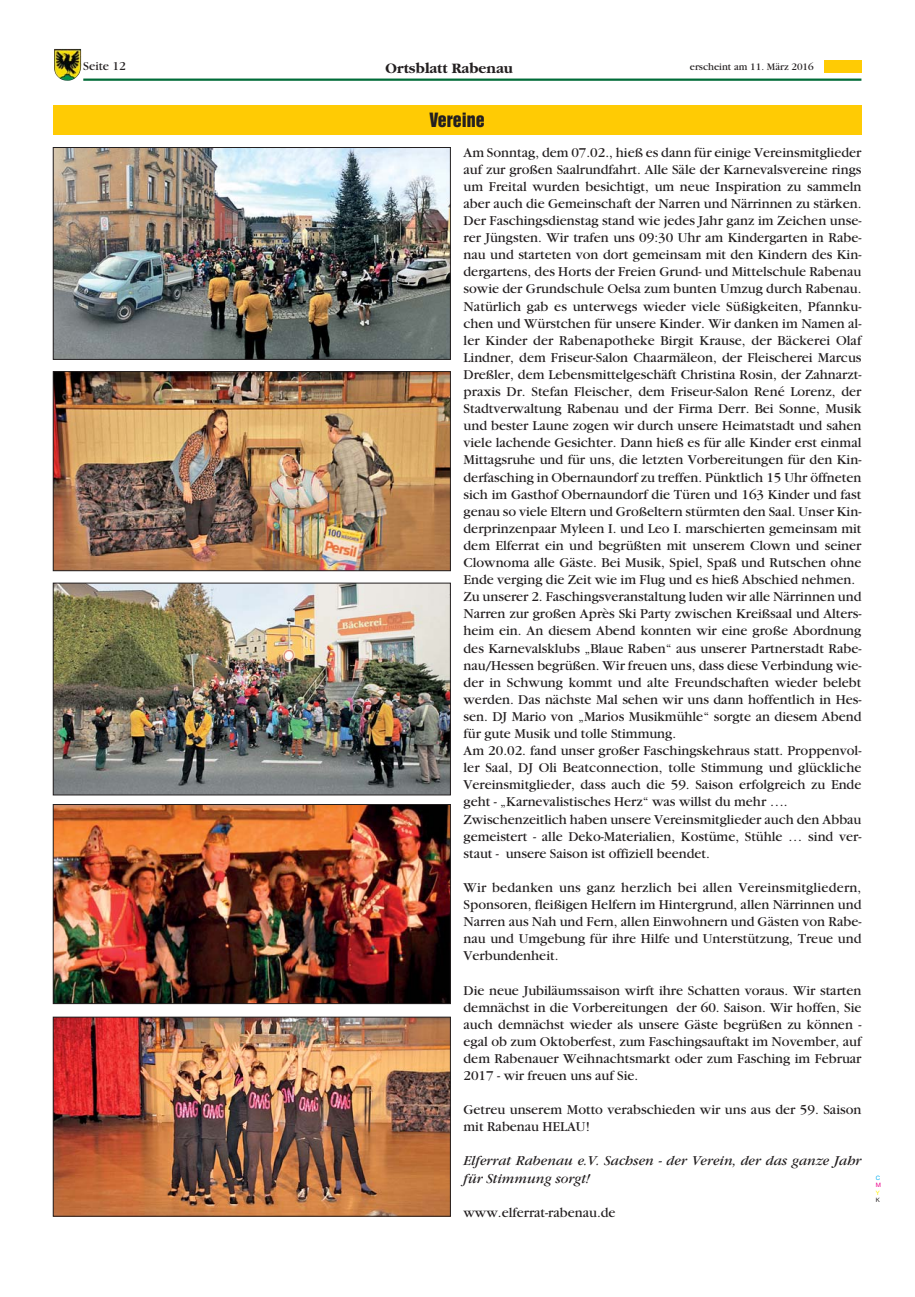
<style>
.page{position:relative;width:915px;height:1297px;background:#fff}
.page>*{position:absolute;margin:0;border:0;box-sizing:border-box;transform-origin:0 0}
.t1{font:18px "Helvetica Inserat";color:#231f20}
.t2{font:700 15px "Garamond";color:#231f20}
.t3{font:14.25px/17.1px "Garamond";color:#231f20}
.t4{font:italic 14.25px/17.2px "Garamond";color:#231f20}
.t5{font:12.75px "Garamond";color:#231f20}
.t6{font:10.5px "Garamond";color:#231f20}
.t7{font:6px "Helvetica Neue";color:#00adef}
.t8{font:6px "Helvetica Neue";color:#ec008c}
.t9{font:6px "Helvetica Neue";color:#fff200}
.t10{font:6px "Helvetica Neue";color:#231f20}
</style>
<div class="page">
<hr style="left:83px;top:79px;width:778px;height:2px;background:#006c38">
<div style="left:824px;top:60px;width:37px;height:12px;background:#ffcb04"></div>
<img style="left:54px;top:49px;width:27px;height:32px">
<div style="left:53px;top:106px;width:808px;height:29px;background:#ffcb04"></div>
<img style="left:55px;top:149px;width:393px;height:209px">
<div style="left:53px;top:147px;width:397px;height:213px;border:1px solid #231f20"></div>
<img style="left:55px;top:373px;width:393px;height:196px">
<div style="left:53px;top:371px;width:397px;height:200px;border:1px solid #231f20"></div>
<img style="left:55px;top:585px;width:393px;height:208px">
<div style="left:53px;top:583px;width:397px;height:212px;border:1px solid #231f20"></div>
<img style="left:55px;top:806px;width:393px;height:196px">
<div style="left:53px;top:804px;width:397px;height:200px;border:1px solid #231f20"></div>
<img style="left:55px;top:1019px;width:393px;height:195px">
<div style="left:53px;top:1017px;width:397px;height:199px;border:1px solid #231f20"></div>
<p class="t5" style="left:83px;top:62px;width:44px">Seite 12</p>
<p class="t2" style="left:385px;top:62px;width:129px">Ortsblatt Rabenau</p>
<p class="t6" style="left:689px;top:63px;width:125px">erscheint am 11. März 2016</p>
<p class="t1" style="left:429px;top:112px;width:57px">Vereine</p>
<p class="t3" style="left:463px;top:145px;width:399px">Am Sonntag, dem 07.02., hieß es dann für einige Vereinsmitglieder auf zur großen Saalrundfahrt. Alle Säle der Karnevalsvereine rings um Freital wurden besichtigt, um neue Inspiration zu sammeln aber auch die Gemeinschaft der Narren und Närrinnen zu stärken.<br>Der Faschingsdienstag stand wie jedes Jahr ganz im Zeichen unse&shy;rer Jüngsten. Wir trafen uns 09:30 Uhr am Kindergarten in Rabe&shy;nau und starteten von dort gemeinsam mit den Kindern des Kin&shy;dergartens, des Horts der Freien Grund- und Mittelschule Rabenau sowie der Grundschule Oelsa zum bunten Umzug durch Rabenau.<br>Natürlich gab es unterwegs wieder viele Süßigkeiten, Pfannku&shy;chen und Würstchen für unsere Kinder. Wir danken im Namen al&shy;ler Kinder der Rabenapotheke Birgit Krause, der Bäckerei Olaf Lindner, dem Friseur-Salon Chaarmäleon, der Fleischerei Marcus Dreßler, dem Lebensmittelgeschäft Christina Rosin, der Zahnarzt&shy;praxis Dr. Stefan Fleischer, dem Friseur-Salon René Lorenz, der Stadtverwaltung Rabenau und der Firma Derr. Bei Sonne, Musik und bester Laune zogen wir durch unsere Heimatstadt und sahen viele lachende Gesichter. Dann hieß es für alle Kinder erst einmal Mittagsruhe und für uns, die letzten Vorbereitungen für den Kin&shy;derfasching in Obernaundorf zu treffen. Pünktlich 15 Uhr öffneten sich im Gasthof Obernaundorf die Türen und 163 Kinder und fast genau so viele Eltern und Großeltern stürmten den Saal. Unser Kin&shy;derprinzenpaar Myleen I. und Leo I. marschierten gemeinsam mit dem Elferrat ein und begrüßten mit unserem Clown und seiner Clownoma alle Gäste. Bei Musik, Spiel, Spaß und Rutschen ohne Ende verging die Zeit wie im Flug und es hieß Abschied nehmen.<br>Zu unserer 2. Faschingsveranstaltung luden wir alle Närrinnen und Narren zur großen Après Ski Party zwischen Kreißsaal und Alters&shy;heim ein. An diesem Abend konnten wir eine große Abordnung des Karnevalsklubs „Blaue Raben“ aus unserer Partnerstadt Rabe&shy;nau/Hessen begrüßen. Wir freuen uns, dass diese Verbindung wie&shy;der in Schwung kommt und alte Freundschaften wieder belebt werden. Das nächste Mal sehen wir uns dann hoffentlich in Hes&shy;sen. DJ Mario von „Marios Musikmühle“ sorgte an diesem Abend für gute Musik und tolle Stimmung.<br>Am 20.02. fand unser großer Faschingskehraus statt. Proppenvol&shy;ler Saal, DJ Oli Beatconnection, tolle Stimmung und glückliche Vereinsmitglieder, dass auch die 59. Saison erfolgreich zu Ende geht - „Karnevalistisches Herz“ was willst du mehr ….<br>Zwischenzeitlich haben unsere Vereinsmitglieder auch den Abbau gemeistert - alle Deko-Materialien, Kostüme, Stühle … sind ver&shy;staut - unsere Saison ist offiziell beendet.</p>
<p class="t3" style="left:463px;top:880px;width:399px;text-align:justify">Wir bedanken uns ganz herzlich bei allen Vereinsmitgliedern, Sponsoren, fleißigen Helfern im Hintergrund, allen Närrinnen und Narren aus Nah und Fern, allen Einwohnern und Gästen von Rabe&shy;nau und Umgebung für ihre Hilfe und Unterstützung, Treue und Verbundenheit.</p>
<p class="t3" style="left:463px;top:983px;width:399px;text-align:justify">Die neue Jubiläumssaison wirft ihre Schatten voraus. Wir starten demnächst in die Vorbereitungen der 60. Saison. Wir hoffen, Sie auch demnächst wieder als unsere Gäste begrüßen zu können - egal ob zum Oktoberfest, zum Faschingsauftakt im November, auf dem Rabenauer Weihnachtsmarkt oder zum Fasching im Februar 2017 - wir freuen uns auf Sie.</p>
<p class="t3" style="left:463px;top:1102px;width:399px">Getreu unserem Motto verabschieden wir uns aus der 59. Saison mit Rabenau HELAU!</p>
<p class="t4" style="left:463px;top:1154px;width:399px">Elferrat Rabenau e.V. Sachsen - der Verein, der das ganze Jahr für Stimmung sorgt!</p>
<p class="t3" style="left:463px;top:1205px;width:153px">www.elferrat-rabenau.de</p>
<p class="t7" style="left:875px;top:1176px;width:6px">C</p>
<p class="t8" style="left:875px;top:1183px;width:7px">M</p>
<p class="t9" style="left:875px;top:1190px;width:5px">Y</p>
<p class="t10" style="left:875px;top:1197px;width:6px">K</p>
</div>
